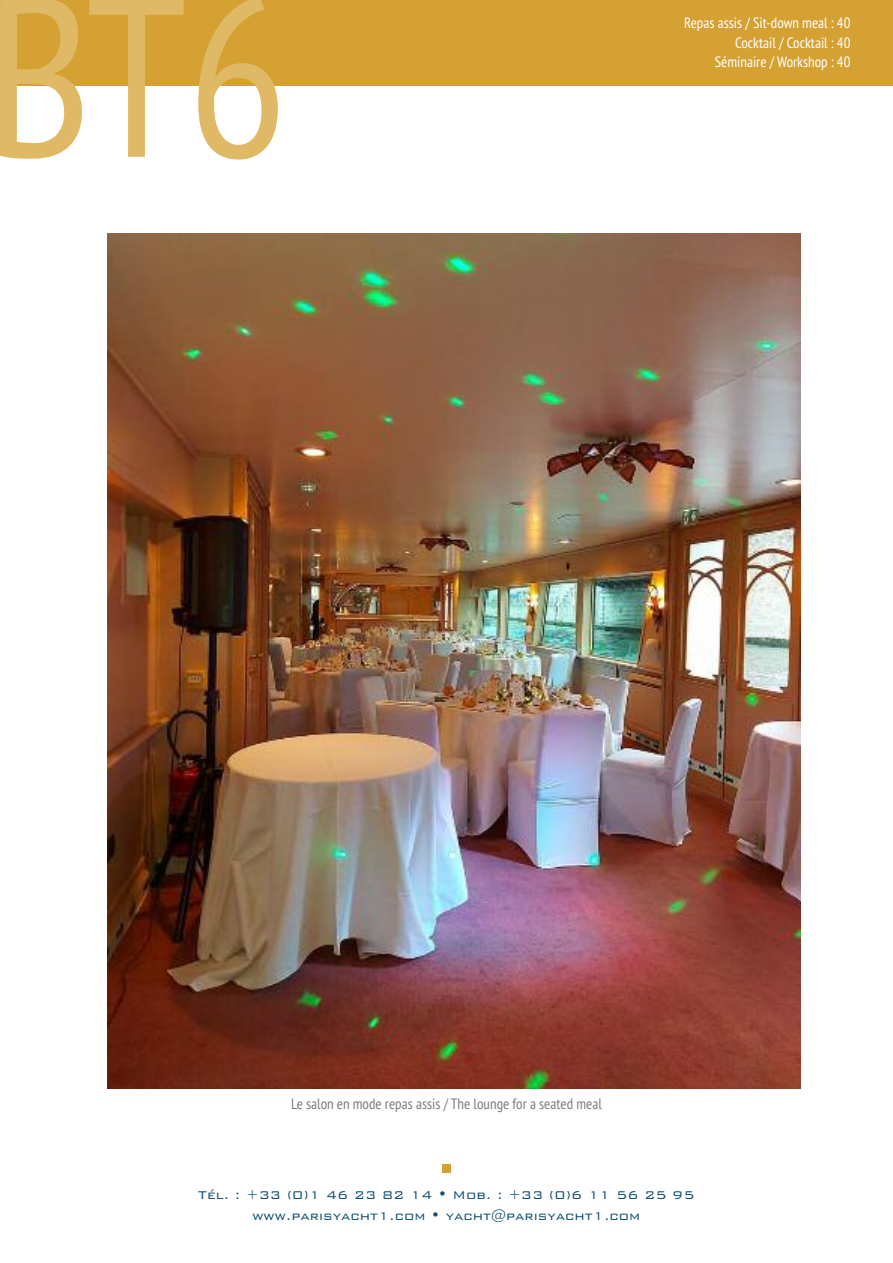
<style>
.page{position:relative;width:893px;height:1263px;background:#fff}
.page>*{position:absolute;margin:0;border:0;box-sizing:border-box;transform-origin:0 0}
.t1{font:condensed 225px "PT Sans";color:#e0b966}
.t2{font:300 15px/21px "Bank Gothic";color:#115074;text-align:center}
.t3{font:condensed 15px/19.5px "PT Sans";color:#fff;text-align:right}
.t4{font:condensed 15px "PT Sans";color:#7d7c7d}
</style>
<div class="page">
<img style="left:107px;top:233px;width:694px;height:856px">
<div style="left:0;top:0;width:893px;height:85px;background:#d5a133"></div>
<div style="left:442px;top:1164px;width:9px;height:9px;background:#d5a133"></div>
<h1 class="t1" style="left:-14px;top:-67px;width:304px">BT6</h1>
<p class="t3" style="left:684px;top:13px;width:168px">Repas assis / Sit-down meal : 40<br>Cocktail / Cocktail : 40<br>Séminaire / Workshop : 40</p>
<p class="t4" style="left:291px;top:1094px;width:312px">Le salon en mode repas assis / The lounge for a seated meal</p>
<p class="t2" style="left:198px;top:1183px;width:498px">Tél. : +33 (0)1 46 23 82 14 • Mob. : +33 (0)6 11 56 25 95 www.parisyacht1.com • yacht@parisyacht1.com</p>
</div>
